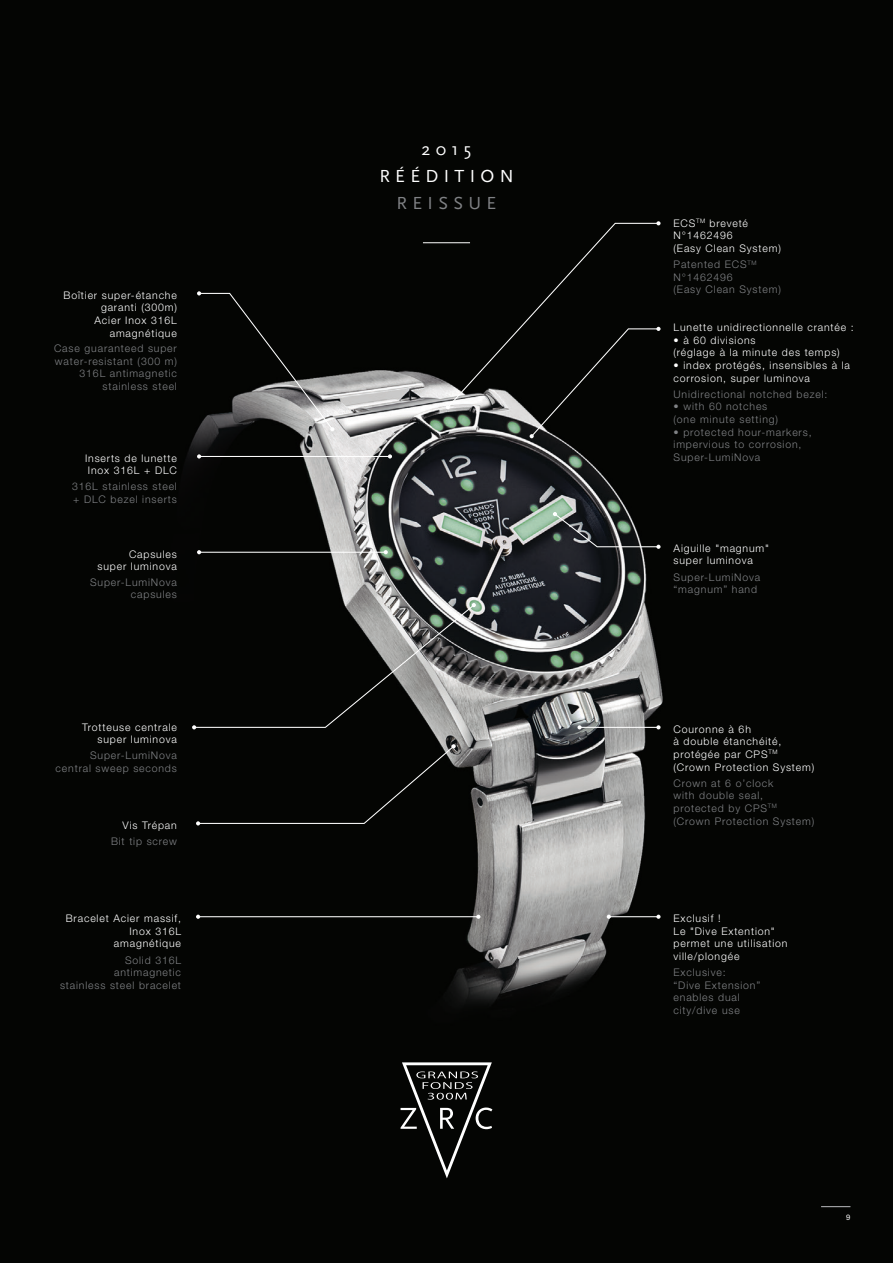
<style>
.page{position:relative;width:893px;height:1263px;background:#fff}
.page>*{position:absolute;margin:0;border:0;box-sizing:border-box;transform-origin:0 0}
.t1{font:18.3px "Scala Sans";letter-spacing:.29em;color:#fff}
.t2{font:18.3px "Scala Sans";letter-spacing:.29em;color:#808285}
.t3{font:300 10.5px/12.6px "Helvetica Neue LT Std";letter-spacing:.08em;color:#808285}
.t4{font:300 10.5px/12.6px "Helvetica Neue LT Std";letter-spacing:.08em;color:#fff;text-align:right}
.t5{font:7.65px "Helvetica Neue";color:#fff}
</style>
<div class="page">
<img style="left:0;top:0;width:893px;height:1263px">
<svg style="left:553px;top:512px;width:108px;height:37px;background:#333838"></svg>
<svg style="left:197px;top:291px;width:137px;height:140px;background:#292928"></svg>
<hr style="left:580px;top:727px;width:78px;height:1px;background:#fff">
<svg style="left:577px;top:725px;width:5px;height:4px"></svg>
<svg style="left:656px;top:725px;width:5px;height:4px"></svg>
<div style="left:196px;top:744px;width:260px;height:81px;background:#040503"></div>
<svg style="left:192px;top:603px;width:284px;height:126px;background:#2f302e"></svg>
<hr style="left:199px;top:552px;width:187px;height:1px;background:#fff">
<svg style="left:384px;top:550px;width:4px;height:4px"></svg>
<svg style="left:197px;top:550px;width:4px;height:4px"></svg>
<hr style="left:199px;top:456px;width:191px;height:1px;background:#fff">
<svg style="left:388px;top:454px;width:4px;height:4px"></svg>
<svg style="left:197px;top:454px;width:4px;height:4px"></svg>
<svg style="left:401px;top:1062px;width:91px;height:116px;background:#292a28"></svg>
<svg style="left:446px;top:221px;width:215px;height:217px;background:#111210"></svg>
<hr style="left:609px;top:916px;width:49px;height:1px;background:#fff">
<svg style="left:607px;top:915px;width:4px;height:4px"></svg>
<svg style="left:656px;top:915px;width:5px;height:4px"></svg>
<hr style="left:198px;top:916px;width:280px;height:1px;background:#fff">
<svg style="left:196px;top:915px;width:4px;height:4px"></svg>
<svg style="left:476px;top:915px;width:4px;height:4px"></svg>
<hr style="left:423px;top:242px;width:47px;height:1px;background:#fff">
<svg style="left:821px;top:1206px;width:29px;height:1px"></svg>
<p class="t4" style="left:64px;top:289px;width:115px">Boîtier super-étanche garanti (300m)</p>
<p class="t4" style="left:95px;top:314px;width:84px">Acier Inox 316L</p>
<p class="t4" style="left:110px;top:326px;width:69px">amagnétique</p>
<p class="t3" style="left:54px;top:342px;width:124px">Case guaranteed super water-resistant (300 m)</p>
<p class="t3" style="left:80px;top:367px;width:99px">316L antimagnetic</p>
<p class="t3" style="left:103px;top:380px;width:76px">stainless steel</p>
<p class="t4" style="left:85px;top:452px;width:93px">Inserts de lunette</p>
<p class="t4" style="left:88px;top:464px;width:91px">Inox 316L + DLC</p>
<p class="t3" style="left:72px;top:480px;width:106px">316L stainless steel</p>
<p class="t3" style="left:73px;top:492px;width:105px">+ DLC bezel inserts</p>
<p class="t4" style="left:129px;top:547px;width:49px">Capsules</p>
<p class="t4" style="left:98px;top:560px;width:81px">super luminova</p>
<p class="t3" style="left:90px;top:576px;width:88px">Super-LumiNova</p>
<p class="t3" style="left:131px;top:588px;width:47px">capsules</p>
<p class="t4" style="left:82px;top:720px;width:96px">Trotteuse centrale</p>
<p class="t4" style="left:98px;top:733px;width:81px">super luminova</p>
<p class="t3" style="left:90px;top:749px;width:88px">Super-LumiNova</p>
<p class="t3" style="left:56px;top:762px;width:123px">central sweep seconds</p>
<p class="t4" style="left:123px;top:818px;width:56px">Vis Trépan</p>
<p class="t3" style="left:111px;top:834px;width:67px">Bit tip screw</p>
<p class="t4" style="left:66px;top:912px;width:117px">Bracelet Acier massif,</p>
<p class="t4" style="left:129px;top:924px;width:53px">Inox 316L</p>
<p class="t4" style="left:114px;top:937px;width:69px">amagnétique</p>
<p class="t3" style="left:125px;top:953px;width:57px">Solid 316L</p>
<p class="t3" style="left:114px;top:966px;width:69px">antimagnetic</p>
<p class="t3" style="left:60px;top:978px;width:123px">stainless steel bracelet</p>
<p class="t1" style="left:421px;top:139px;width:51px">2015</p>
<p class="t1" style="left:379px;top:166px;width:136px">RÉÉDITION</p>
<p class="t2" style="left:397px;top:193px;width:101px">REISSUE</p>
<p class="t4" style="left:674px;top:216px;width:76px">ECS<sup>TM</sup> breveté</p>
<p class="t4" style="left:674px;top:229px;width:61px">N°1462496</p>
<p class="t4" style="left:674px;top:242px;width:109px">(Easy Clean System)</p>
<p class="t3" style="left:674px;top:258px;width:85px">Patented ECS<sup>TM</sup></p>
<p class="t3" style="left:674px;top:270px;width:61px">N°1462496</p>
<p class="t3" style="left:674px;top:283px;width:109px">(Easy Clean System)</p>
<p class="t4" style="left:674px;top:321px;width:182px">Lunette unidirectionnelle crantée :</p>
<p class="t4" style="left:674px;top:333px;width:84px">• à 60 divisions</p>
<p class="t4" style="left:674px;top:346px;width:168px">(réglage à la minute des temps)</p>
<p class="t4" style="left:674px;top:359px;width:178px;text-align:left">• index protégés, insensibles à la corrosion, super luminova</p>
<p class="t3" style="left:674px;top:387px;width:155px">Unidirectional notched bezel:</p>
<p class="t3" style="left:674px;top:400px;width:95px">• with 60 notches</p>
<p class="t3" style="left:674px;top:413px;width:106px">(one minute setting)</p>
<p class="t3" style="left:674px;top:425px;width:140px">• protected hour-markers, impervious to corrosion,</p>
<p class="t3" style="left:674px;top:450px;width:88px">Super-LumiNova</p>
<p class="t4" style="left:674px;top:541px;width:97px">Aiguille "magnum"</p>
<p class="t4" style="left:674px;top:554px;width:81px">super luminova</p>
<p class="t3" style="left:674px;top:570px;width:88px">Super-LumiNova</p>
<p class="t3" style="left:674px;top:583px;width:85px">“magnum” hand</p>
<p class="t4" style="left:674px;top:722px;width:79px">Couronne à 6h</p>
<p class="t4" style="left:674px;top:735px;width:109px">à double étanchéité,</p>
<p class="t4" style="left:674px;top:748px;width:105px">protégée par CPS<sup>TM</sup></p>
<p class="t4" style="left:674px;top:760px;width:142px">(Crown Protection System)</p>
<p class="t3" style="left:674px;top:776px;width:101px">Crown at 6 o’clock</p>
<p class="t3" style="left:674px;top:789px;width:91px">with double seal,</p>
<p class="t3" style="left:674px;top:802px;width:105px">protected by CPS<sup>TM</sup></p>
<p class="t3" style="left:674px;top:814px;width:142px">(Crown Protection System)</p>
<p class="t4" style="left:674px;top:912px;width:49px">Exclusif !</p>
<p class="t4" style="left:674px;top:924px;width:103px">Le "Dive Extention"</p>
<p class="t4" style="left:674px;top:937px;width:115px">permet une utilisation</p>
<p class="t4" style="left:674px;top:950px;width:67px">ville/plongée</p>
<p class="t3" style="left:674px;top:966px;width:54px">Exclusive:</p>
<p class="t3" style="left:674px;top:978px;width:88px">“Dive Extension”</p>
<p class="t3" style="left:674px;top:991px;width:68px">enables dual</p>
<p class="t3" style="left:674px;top:1004px;width:68px">city/dive use</p>
<p class="t5" style="left:846px;top:1213px;width:6px">9</p>
</div>
